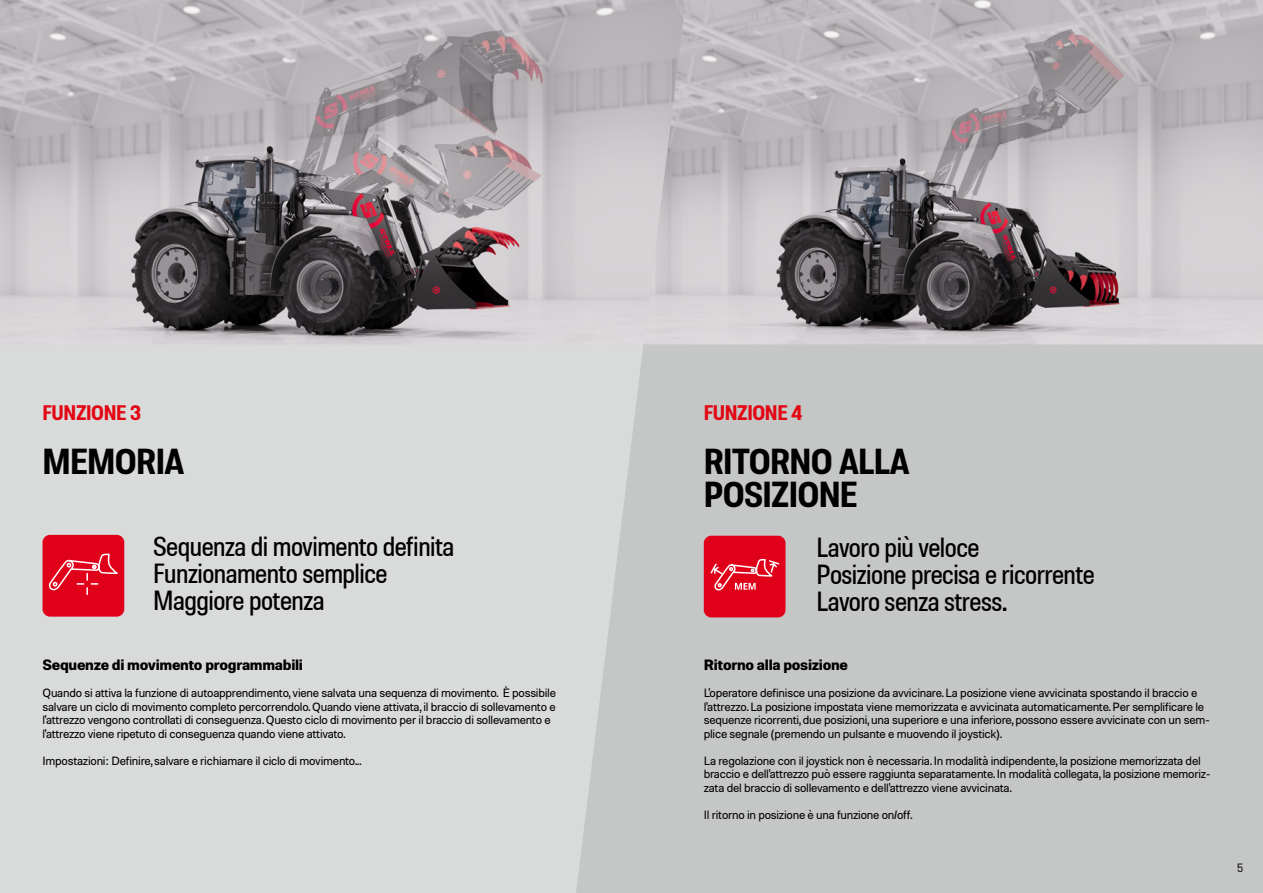
<style>
.page{position:relative;width:1263px;height:893px;background:#d9dada}
.page>*{position:absolute;margin:0;border:0;box-sizing:border-box;transform-origin:0 0}
.t1{font:700 semi-condensed 36px/33px "Molde";letter-spacing:-.02em;color:#000}
.t2{font:500 semi-condensed 27px/27px "Molde";letter-spacing:-.02em;color:#000}
.t3{font:700 semi-condensed 21px "Molde";letter-spacing:-.02em;color:#e30613}
.t4{font:700 15px "Molde";letter-spacing:-.02em;color:#000}
.t5{font:12px/13.5px "Molde";letter-spacing:-.02em;color:#000}
.t6{font:semi-condensed 12px "Molde";color:#000}
</style>
<div class="page">
<div style="left:576px;top:344px;width:687px;height:549px;background:#c5c6c6"></div>
<img style="left:686px;top:0;width:577px;height:344px">
<img style="left:0;top:0;width:686px;height:344px">
<div style="left:43px;top:535px;width:81px;height:82px;background:#e1001a;border-radius:8px"></div>
<svg style="left:49px;top:554px;width:69px;height:41px"></svg>
<div style="left:704px;top:536px;width:81px;height:81px;background:#e1001a;border-radius:8px"></div>
<svg style="left:710px;top:559px;width:70px;height:31px"></svg>
<h3 class="t3" style="left:43px;top:399px;width:100px">FUNZIONE 3</h3>
<h3 class="t3" style="left:704px;top:399px;width:100px">FUNZIONE 4</h3>
<h1 class="t1" style="left:43px;top:444px;width:144px">MEMORIA</h1>
<h1 class="t1" style="left:704px;top:444px;width:208px">RITORNO ALLA<br>POSIZIONE</h1>
<h2 class="t2" style="left:816px;top:533px;width:280px">Lavoro più veloce<br>Posizione precisa e ricorrente<br>Lavoro senza stress.</h2>
<h2 class="t2" style="left:153px;top:533px;width:303px">Sequenza di movimento definita<br>Funzionamento semplice<br>Maggiore potenza</h2>
<p class="t4" style="left:43px;top:655px;width:262px">Sequenze di movimento programmabili</p>
<p class="t5" style="left:43px;top:686px;width:515px">Quando si attiva la funzione di autoapprendimento, viene salvata una sequenza di movimento. È possibile salvare un ciclo di movimento completo percorrendolo. Quando viene attivata, il braccio di sollevamento e l'attrezzo vengono controllati di conseguenza. Questo ciclo di movimento per il braccio di sollevamento e l'attrezzo viene ripetuto di conseguenza quando viene attivato.</p>
<p class="t5" style="left:43px;top:753px;width:320px">Impostazioni: Definire, salvare e richiamare il ciclo di movimento...</p>
<p class="t4" style="left:704px;top:655px;width:146px">Ritorno alla posizione</p>
<p class="t5" style="left:704px;top:686px;width:508px">L'operatore definisce una posizione da avvicinare. La posizione viene avvicinata spostando il braccio e l'attrezzo. La posizione impostata viene memorizzata e avvicinata automaticamente. Per semplificare le sequenze ricorrenti, due posizioni, una superiore e una inferiore, possono essere avvicinate con un sem&shy;plice segnale (premendo un pulsante e muovendo il joystick).</p>
<p class="t5" style="left:704px;top:753px;width:508px">La regolazione con il joystick non è necessaria. In modalità indipendente, la posizione memorizzata del braccio e dell'attrezzo può essere raggiunta separatamente. In modalità collegata, la posizione memoriz&shy;zata del braccio di sollevamento e dell'attrezzo viene avvicinata.</p>
<p class="t5" style="left:704px;top:807px;width:210px">Il ritorno in posizione è una funzione on/off.</p>
<p class="t6" style="left:1237px;top:860px;width:8px">5</p>
</div>
